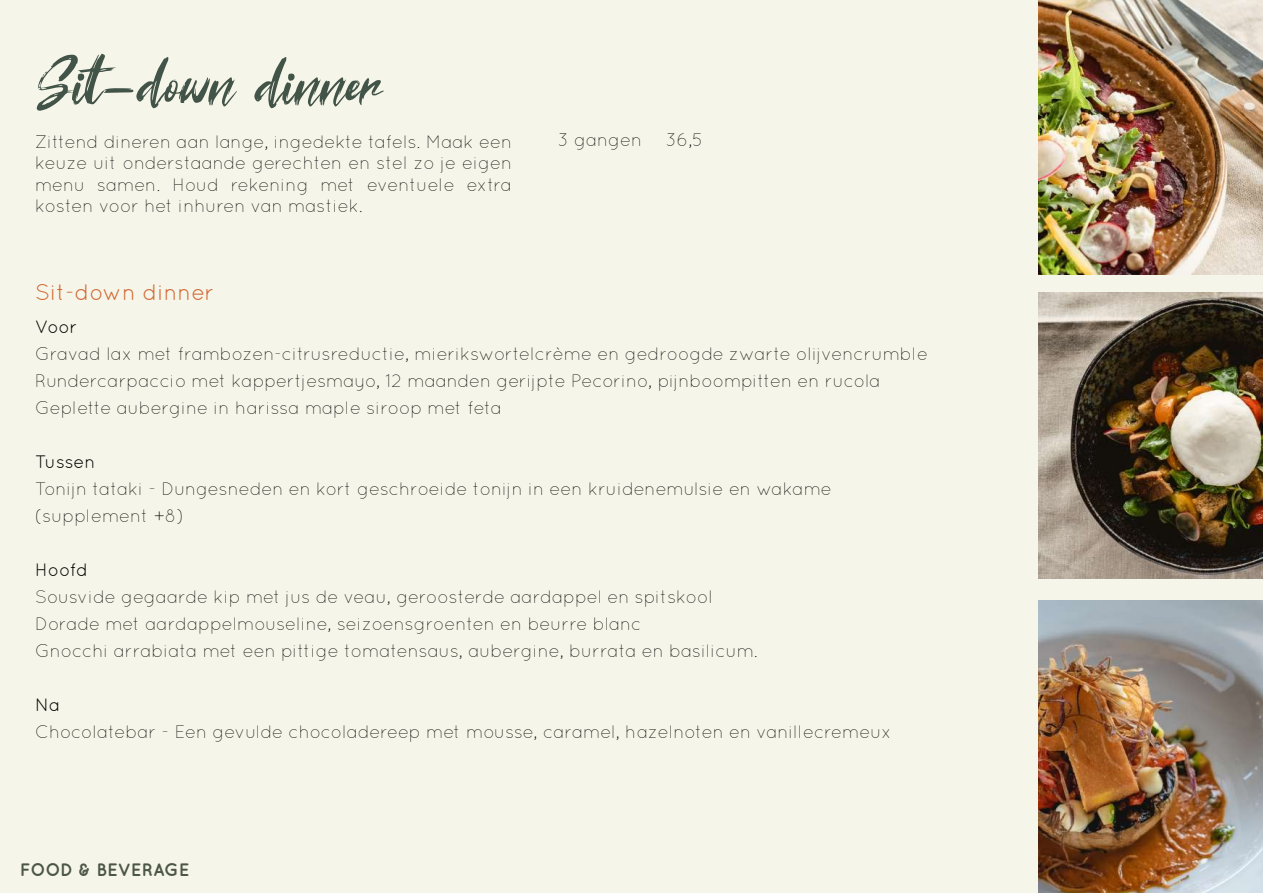
<style>
.page{position:relative;width:1263px;height:893px;background:#f6f5e9}
.page>*{position:absolute;margin:0;border:0;box-sizing:border-box;transform-origin:0 0}
.t1{font:75px "Striverx";color:#425348}
.t2{font:22.5px "Quicksand";color:#d16732}
.t3{font:300 18px/27px "Quicksand";color:#000}
.t4{font:18px "Quicksand";color:#000}
.t5{font:700 18px "Quicksand";letter-spacing:-.005em;color:#4a5648}
</style>
<div class="page">
<img style="left:1039px;top:0;width:224px;height:274px">
<img style="left:1039px;top:292px;width:224px;height:287px">
<img style="left:1039px;top:600px;width:224px;height:293px">
<h1 class="t1" style="left:37px;top:38px;width:347px">Sit-down dinner</h1>
<p class="t3" style="left:35px;top:130px;width:478px;line-height:21.6px;text-align:justify">Zittend dineren aan lange, ingedekte tafels. Maak een keuze uit onderstaande gerechten en stel zo je eigen menu samen. Houd rekening met eventuele extra kosten voor het inhuren van mastiek.</p>
<p class="t2" style="left:35px;top:279px;width:181px">Sit-down dinner</p>
<p class="t3" style="left:558px;top:126px;width:86px">3 gangen</p>
<p class="t3" style="left:666px;top:126px;width:39px">36,5</p>
<p class="t4" style="left:35px;top:317px;width:44px">Voor</p>
<p class="t3" style="left:35px;top:340px;width:894px">Gravad lax met frambozen-citrusreductie, mierikswortelcrème en gedroogde zwarte olijvencrumble<br>Rundercarpaccio met kappertjesmayo, 12 maanden gerijpte Pecorino, pijnboompitten en rucola<br>Geplette aubergine in harissa maple siroop met feta</p>
<p class="t4" style="left:35px;top:452px;width:62px">Tussen</p>
<p class="t3" style="left:35px;top:475px;width:798px">Tonijn tataki - Dungesneden en kort geschroeide tonijn in een kruidenemulsie en wakame (supplement +8)</p>
<p class="t4" style="left:35px;top:560px;width:54px">Hoofd</p>
<p class="t3" style="left:35px;top:583px;width:724px">Sousvide gegaarde kip met jus de veau, geroosterde aardappel en spitskool<br>Dorade met aardappelmouseline, seizoensgroenten en beurre blanc<br>Gnocchi arrabiata met een pittige tomatensaus, aubergine, burrata en basilicum.</p>
<p class="t4" style="left:35px;top:695px;width:27px">Na</p>
<p class="t3" style="left:35px;top:718px;width:858px">Chocolatebar - Een gevulde chocoladereep met mousse, caramel, hazelnoten en vanillecremeux</p>
<p class="t5" style="left:20px;top:859px;width:171px">FOOD &amp; BEVERAGE</p>
</div>
